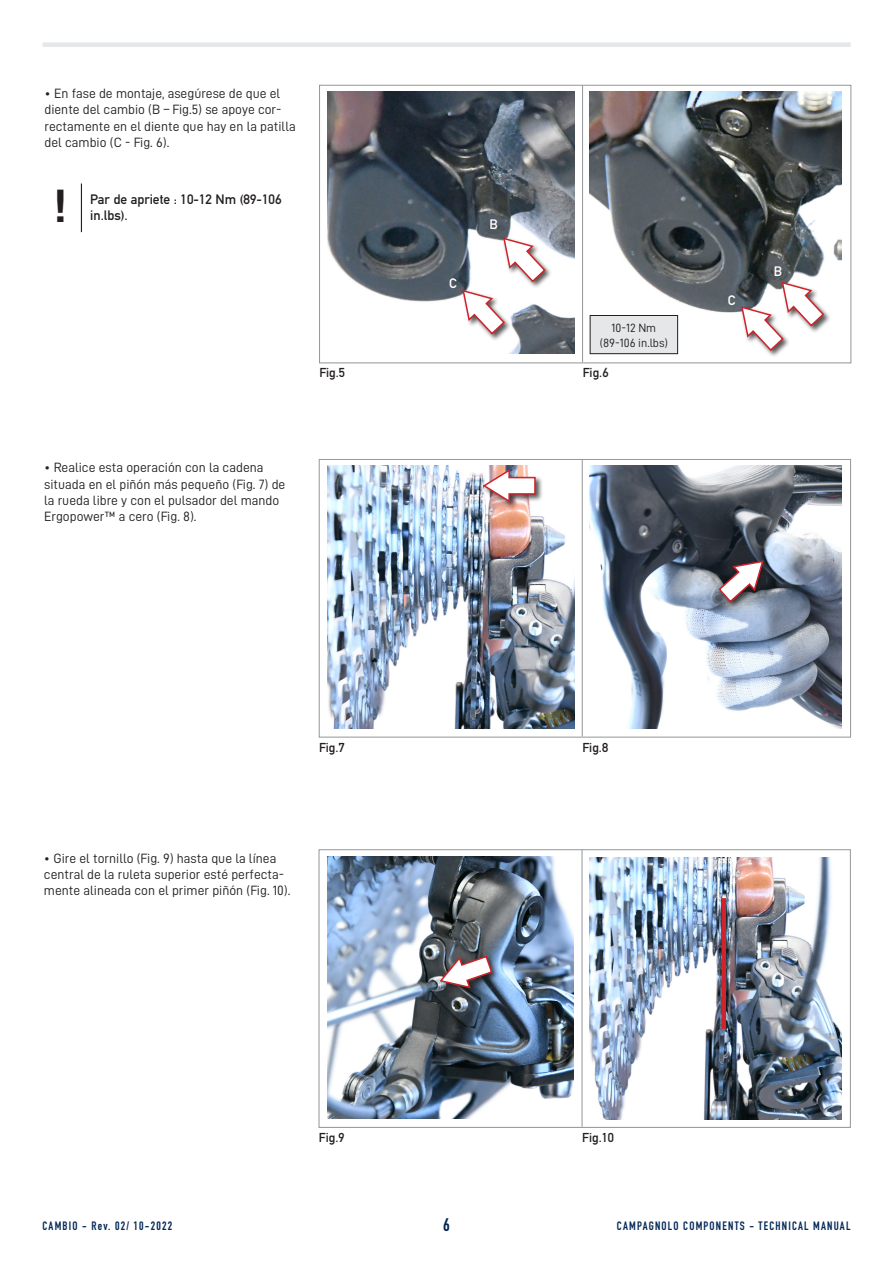
<style>
.page{position:relative;width:893px;height:1263px;background:#fff}
.page>*{position:absolute;margin:0;border:0;box-sizing:border-box;transform-origin:0 0}
.t1{font:700 condensed 45px "Helvetica Neue";color:#231f20}
.t2{font:700 18px "DIN Condensed";color:#022656}
.Normale{font:13.5px/16.2px "D DIN";color:#231f20}
.Normale-2{font:700 13.5px/16.2px "DIN Alternate";color:#231f20}
.t3{font:700 13.5px "DIN Alternate";color:#fff}
.t4{font:700 12.75px "DIN Alternate";color:#231f20}
.t5{font:700 12px "DIN Condensed";letter-spacing:.1em;color:#022656}
.t6{font:12px "D DIN";color:#231f20}
</style>
<div class="page">
<div style="left:43px;top:42px;width:808px;height:5px;background:#e6e7e9"></div>
<hr style="left:81px;top:183px;width:1px;height:49px;background:#231f20">
<div style="left:319px;top:85px;width:532px;height:278px;border:1px solid #939598"></div>
<img style="left:328px;top:92px;width:246px;height:262px">
<hr style="left:582px;top:85px;width:1px;height:277px;background:#939598">
<img style="left:590px;top:92px;width:252px;height:262px">
<div style="left:502px;top:236px;width:51px;height:53px;background:#231f20;opacity:.75"></div>
<svg style="left:502px;top:236px;width:45px;height:47px"></svg>
<div style="left:590px;top:315px;width:88px;height:39px;background:#e6e7e9"></div>
<div style="left:590px;top:315px;width:88px;height:39px;border:1px solid #231f20"></div>
<div style="left:461px;top:289px;width:51px;height:52px;background:#231f20;opacity:.75"></div>
<svg style="left:461px;top:289px;width:45px;height:47px"></svg>
<div style="left:781px;top:280px;width:50px;height:53px;background:#231f20;opacity:.75"></div>
<div style="left:740px;top:305px;width:51px;height:53px;background:#231f20;opacity:.75"></div>
<svg style="left:740px;top:281px;width:85px;height:71px"></svg>
<div style="left:319px;top:459px;width:532px;height:278px;border:1px solid #939598"></div>
<img style="left:328px;top:466px;width:246px;height:262px">
<hr style="left:582px;top:459px;width:1px;height:277px;background:#939598">
<img style="left:590px;top:466px;width:251px;height:262px">
<div style="left:482px;top:468px;width:61px;height:41px;background:#231f20;opacity:.75"></div>
<svg style="left:481px;top:468px;width:55px;height:36px"></svg>
<div style="left:717px;top:559px;width:54px;height:50px;background:#231f20;opacity:.75"></div>
<svg style="left:717px;top:559px;width:48px;height:45px"></svg>
<div style="left:319px;top:849px;width:531px;height:278px;border:1px solid #939598"></div>
<img style="left:327px;top:856px;width:247px;height:262px">
<hr style="left:582px;top:850px;width:1px;height:277px;background:#939598">
<div style="left:439px;top:955px;width:60px;height:41px;background:#231f20;opacity:.75"></div>
<svg style="left:438px;top:955px;width:55px;height:34px"></svg>
<img style="left:590px;top:857px;width:252px;height:263px">
<div style="left:721px;top:898px;width:5px;height:131px;background:#d1232a"></div>
<p class="Normale" style="left:44px;top:85px;width:253px">• En fase de montaje, asegúrese de que el diente del cambio (B – Fig.5) se apoye cor&shy;rectamente en el diente que hay en la patilla del cambio (C - Fig. 6).</p>
<p class="t1" style="left:54px;top:169px;width:15px">!</p>
<p class="Normale-2" style="left:90px;top:190px;width:193px">Par de apriete : 10-12 Nm (89-106 in.lbs).</p>
<p class="Normale" style="left:44px;top:459px;width:243px">• Realice esta operación con la cadena situada en el piñón más pequeño (Fig. 7) de la rueda libre y con el pulsador del mando Ergopower™ a cero (Fig. 8).</p>
<p class="t4" style="left:319px;top:363px;width:27px">Fig.5</p>
<p class="t3" style="left:449px;top:272px;width:9px">C</p>
<p class="t3" style="left:489px;top:214px;width:10px">B</p>
<p class="t6" style="left:612px;top:322px;width:46px">10-12 Nm</p>
<p class="t6" style="left:600px;top:336px;width:70px">(89-106 in.lbs)</p>
<p class="t4" style="left:583px;top:363px;width:27px">Fig.6</p>
<p class="t3" style="left:728px;top:290px;width:9px">C</p>
<p class="t3" style="left:774px;top:261px;width:10px">B</p>
<p class="t4" style="left:319px;top:737px;width:27px">Fig.7</p>
<p class="t4" style="left:582px;top:737px;width:27px">Fig.8</p>
<p class="Normale" style="left:44px;top:850px;width:248px">• Gire el tornillo (Fig. 9) hasta que la línea central de la ruleta superior esté perfecta&shy;mente alineada con el primer piñón (Fig. 10).</p>
<p class="t5" style="left:43px;top:1217px;width:131px">CAMBIO - Rev. 02/ 10-2022</p>
<p class="t4" style="left:319px;top:1128px;width:27px">Fig.9</p>
<p class="t4" style="left:582px;top:1128px;width:33px">Fig.10</p>
<p class="t2" style="left:443px;top:1213px;width:8px">6</p>
<p class="t5" style="left:617px;top:1217px;width:235px">CAMPAGNOLO COMPONENTS - TECHNICAL MANUAL</p>
</div>
